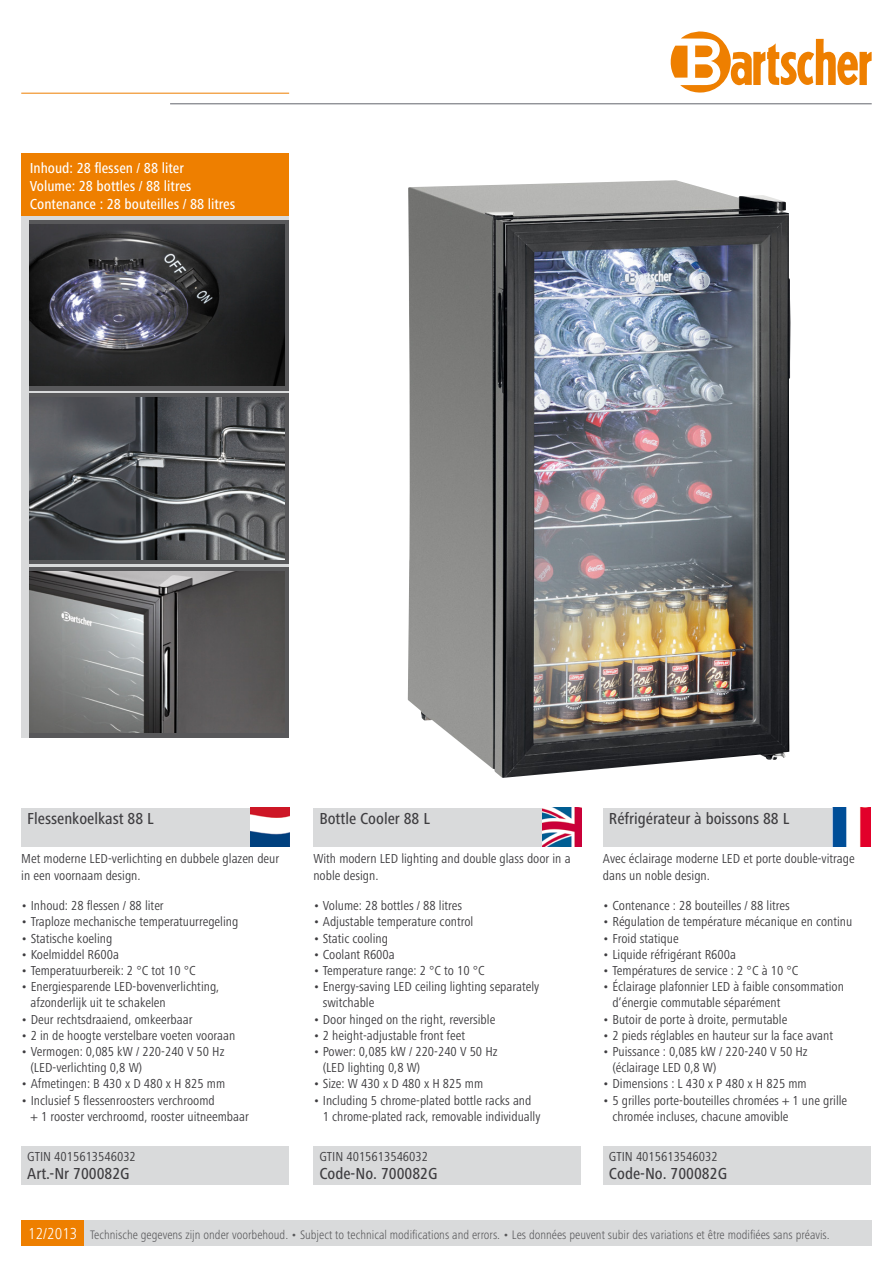
<style>
.page{position:relative;width:893px;height:1263px;background:#fff}
.page>*{position:absolute;margin:0;border:0;box-sizing:border-box;transform-origin:0 0}
.t1{font:500 condensed 16.5px "Frutiger Next LTW1 G";color:#3e3d40}
.t2{font:500 condensed 15px/18px "Frutiger Next LTW1 G";color:#fff}
.t3{font:condensed 13.5px/16.2px "Frutiger Next LTW1 G";color:#3e3d40}
.t4{font:300 condensed 12.75px "Frutiger Next LTW1 G";color:#58585a}
.s1{font-size:16.5px;color:#fff}
</style>
<div class="page">
<div style="left:50px;top:1220px;width:822px;height:26px;background:#d9dadb"></div>
<hr style="left:21px;top:93px;width:268px;height:1px;background:#ee7f00">
<hr style="left:170px;top:103px;width:702px;height:1px;background:#63656d">
<div style="left:21px;top:1220px;width:63px;height:26px;background:#ee7f00"></div>
<svg style="left:670px;top:31px;width:202px;height:62px"></svg>
<div style="left:21px;top:808px;width:268px;height:38px;background:#d9dadb"></div>
<div style="left:21px;top:1147px;width:268px;height:38px;background:#d9dadb"></div>
<div style="left:313px;top:1147px;width:268px;height:38px;background:#d9dadb"></div>
<div style="left:603px;top:1147px;width:268px;height:38px;background:#d9dadb"></div>
<div style="left:21px;top:153px;width:268px;height:584px;background:#d9dadb"></div>
<div style="left:21px;top:153px;width:268px;height:63px;background:#ee7f00"></div>
<div style="left:30px;top:220px;width:259px;height:170px;background:#58585a"></div>
<div style="left:30px;top:394px;width:259px;height:170px;background:#58585a"></div>
<div style="left:30px;top:567px;width:259px;height:170px;background:#58585a"></div>
<img style="left:30px;top:224px;width:255px;height:162px">
<img style="left:30px;top:398px;width:255px;height:161px">
<img style="left:30px;top:571px;width:255px;height:161px">
<img style="left:251px;top:808px;width:38px;height:38px">
<img style="left:408px;top:180px;width:382px;height:598px">
<div style="left:313px;top:808px;width:268px;height:38px;background:#d9dadb"></div>
<img style="left:543px;top:808px;width:38px;height:38px">
<div style="left:603px;top:808px;width:268px;height:38px;background:#d9dadb"></div>
<img style="left:833px;top:808px;width:38px;height:38px">
<p class="t2" style="left:30px;top:159px;width:207px">Inhoud: 28 flessen / 88 liter<br>Volume: 28 bottles / 88 litres<br>Contenance : 28 bouteilles / 88 litres</p>
<p class="t1" style="left:27px;top:809px;width:128px">Flessenkoelkast 88 L</p>
<p class="t1" style="left:319px;top:809px;width:112px">Bottle Cooler 88 L</p>
<p class="t1" style="left:609px;top:809px;width:182px">Réfrigérateur à boissons 88 L</p>
<p class="t3" style="left:21px;top:851px;width:259px">Met moderne LED-verlichting en dubbele glazen deur in een voornaam design.</p>
<p class="t3" style="left:313px;top:851px;width:259px">With modern LED lighting and double glass door in a noble design.</p>
<p class="t3" style="left:603px;top:851px;width:253px">Avec éclairage moderne LED et porte double-vitrage dans un noble design.</p>
<p class="t3" style="left:21px;top:897px;width:144px">• Inhoud: 28 flessen / 88 liter</p>
<p class="t3" style="left:21px;top:914px;width:219px">• Traploze mechanische temperatuurregeling</p>
<p class="t3" style="left:21px;top:930px;width:93px">• Statische koeling</p>
<p class="t3" style="left:21px;top:946px;width:99px">• Koelmiddel R600a</p>
<p class="t3" style="left:21px;top:962px;width:176px">• Temperatuurbereik: 2 °C tot 10 °C</p>
<p class="t3" style="left:31px;top:978px;width:190px;text-indent:-9px">• Energiesparende LED-bovenverlichting, afzonderlijk uit te schakelen</p>
<p class="t3" style="left:21px;top:1011px;width:173px">• Deur rechtsdraaiend, omkeerbaar</p>
<p class="t3" style="left:21px;top:1027px;width:216px">• 2 in de hoogte verstelbare voeten vooraan</p>
<p class="t3" style="left:31px;top:1043px;width:195px;text-indent:-9px">• Vermogen: 0,085 kW / 220-240 V 50 Hz (LED-verlichting 0,8 W)</p>
<p class="t3" style="left:21px;top:1076px;width:205px">• Afmetingen: B 430 x D 480 x H 825 mm</p>
<p class="t3" style="left:31px;top:1092px;width:220px;text-indent:-9px">• Inclusief 5 flessenroosters verchroomd<br>+ 1 rooster verchroomd, rooster uitneembaar</p>
<p class="t3" style="left:313px;top:897px;width:150px">• Volume: 28 bottles / 88 litres</p>
<p class="t3" style="left:313px;top:914px;width:161px">• Adjustable temperature control</p>
<p class="t3" style="left:313px;top:930px;width:76px">• Static cooling</p>
<p class="t3" style="left:313px;top:946px;width:83px">• Coolant R600a</p>
<p class="t3" style="left:313px;top:962px;width:173px">• Temperature range: 2 °C to 10 °C</p>
<p class="t3" style="left:323px;top:978px;width:218px;text-indent:-9px">• Energy-saving LED ceiling lighting separately switchable</p>
<p class="t3" style="left:313px;top:1011px;width:183px">• Door hinged on the right, reversible</p>
<p class="t3" style="left:313px;top:1027px;width:153px">• 2 height-adjustable front feet</p>
<p class="t3" style="left:323px;top:1043px;width:176px;text-indent:-9px">• Power: 0,085 kW / 220-240 V 50 Hz (LED lighting 0,8 W)</p>
<p class="t3" style="left:313px;top:1076px;width:171px">• Size: W 430 x D 480 x H 825 mm</p>
<p class="t3" style="left:323px;top:1092px;width:219px;text-indent:-9px">• Including 5 chrome-plated bottle racks and<br>1 chrome-plated rack, removable individually</p>
<p class="t3" style="left:603px;top:897px;width:188px">• Contenance : 28 bouteilles / 88 litres</p>
<p class="t3" style="left:603px;top:914px;width:251px">• Régulation de température mécanique en continu</p>
<p class="t3" style="left:603px;top:930px;width:77px">• Froid statique</p>
<p class="t3" style="left:603px;top:946px;width:135px">• Liquide réfrigérant R600a</p>
<p class="t3" style="left:603px;top:962px;width:197px">• Températures de service : 2 °C à 10 °C</p>
<p class="t3" style="left:612px;top:978px;width:233px;text-indent:-9px">• Éclairage plafonnier LED à faible consommation d‘énergie commutable séparément</p>
<p class="t3" style="left:603px;top:1011px;width:186px">• Butoir de porte à droite, permutable</p>
<p class="t3" style="left:603px;top:1027px;width:232px">• 2 pieds réglables en hauteur sur la face avant</p>
<p class="t3" style="left:612px;top:1043px;width:197px;text-indent:-9px">• Puissance : 0,085 kW / 220-240 V 50 Hz (éclairage LED 0,8 W)</p>
<p class="t3" style="left:603px;top:1076px;width:205px">• Dimensions : L 430 x P 480 x H 825 mm</p>
<p class="t3" style="left:612px;top:1092px;width:236px;text-indent:-9px">• 5 grilles porte-bouteilles chromées + 1 une grille chromée incluses, chacune amovible</p>
<p class="t3" style="left:27px;top:1149px;width:110px">GTIN 4015613546032</p>
<p class="t1" style="left:27px;top:1164px;width:104px">Art.-Nr 700082G</p>
<p class="t3" style="left:319px;top:1149px;width:110px">GTIN 4015613546032</p>
<p class="t1" style="left:319px;top:1164px;width:120px">Code-No. 700082G</p>
<p class="t3" style="left:609px;top:1149px;width:110px">GTIN 4015613546032</p>
<p class="t1" style="left:609px;top:1164px;width:120px">Code-No. 700082G</p>
<p class="t4" style="left:28px;top:1227px;width:803px"><span class="s1">12/2013</span> Technische gegevens zijn onder voorbehoud. • Subject to technical modifications and errors. • Les données peuvent subir des variations et être modifiées sans préavis.</p>
</div>
